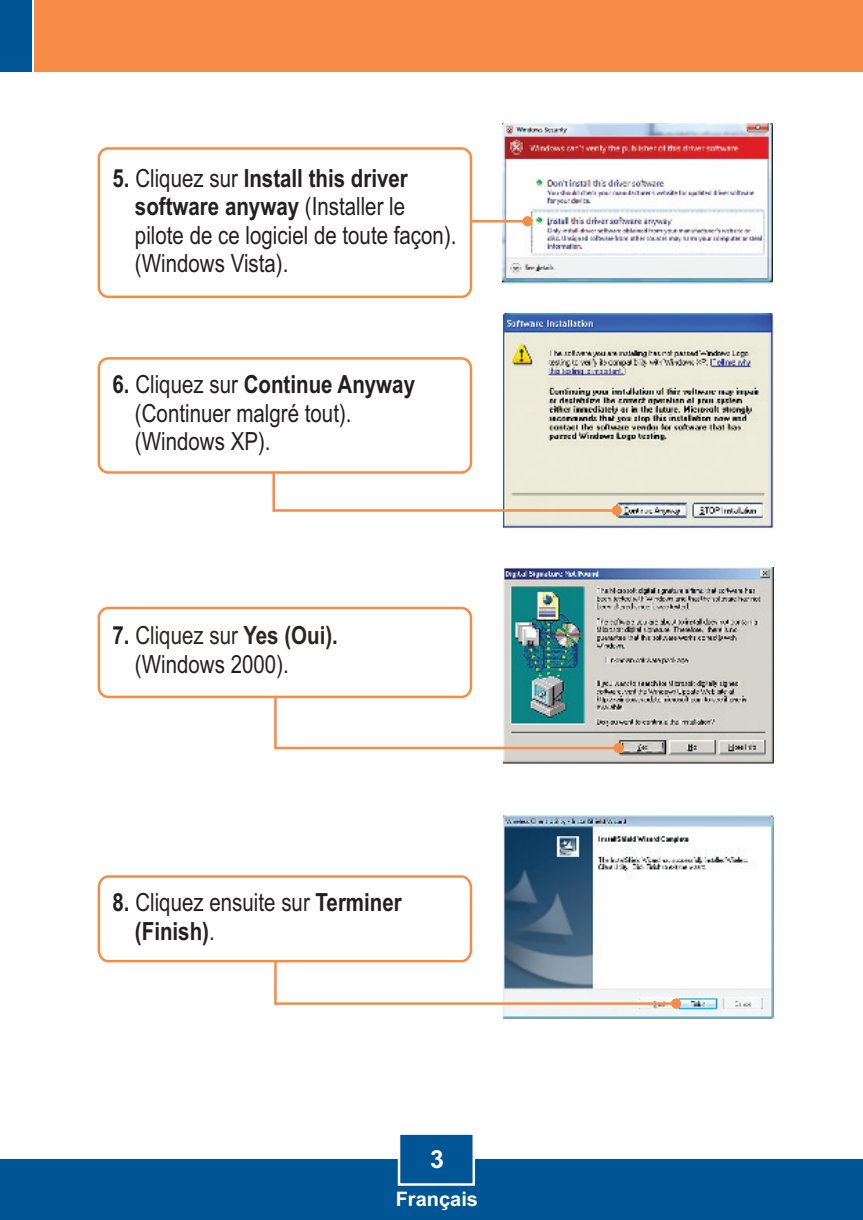
<style>
.page{position:relative;width:863px;height:1220px;background:#fff}
.page>*{position:absolute;margin:0;border:0;box-sizing:border-box;transform-origin:0 0}
.t1{font:25px/28.5px "Arial Narrow";color:#231f20}
.t2{font:700 25px/28.5px "Arial Narrow";color:#231f20}
.t3{font:700 25px "Arial";color:#fff}
.t4{font:700 20px "Arial";color:#fff}
.s1{font-weight:700}
.s2{color:#2a2723}
.s3{font-weight:700;color:#2a2723}
.s4{font-weight:400}
</style>
<div class="page">
<img style="left:503px;top:567px;width:270px;height:197px">
<img style="left:504px;top:815px;width:269px;height:203px">
<img style="left:503px;top:314px;width:270px;height:214px">
<img style="left:502px;top:124px;width:270px;height:160px">
<div style="left:0;top:1159px;width:862px;height:60px;background:#005595"></div>
<div style="left:35px;top:0;width:827px;height:72px;background:#f68c45"></div>
<div style="left:0;top:0;width:32px;height:72px;background:#005595"></div>
<svg style="left:472px;top:216px;width:60px;height:10px"></svg>
<svg style="left:397px;top:1134px;width:78px;height:52px"></svg>
<svg style="left:272px;top:440px;width:349px;height:75px"></svg>
<svg style="left:274px;top:677px;width:349px;height:76px"></svg>
<div style="left:98px;top:147px;width:374px;height:151px;background:#fff;border:3px solid #f68c45;border-radius:9px"></div>
<div style="left:98px;top:357px;width:374px;height:116px;background:#fff;border:3px solid #f68c45;border-radius:9px"></div>
<div style="left:98px;top:606px;width:374px;height:92px;background:#fff;border:3px solid #f68c45;border-radius:9px"></div>
<svg style="left:97px;top:873px;width:584px;height:135px"></svg>
<p class="t1" style="left:135px;top:166px;width:323px;text-indent:-22px"><span class="s1">5.</span> Cliquez sur <span class="s1">Install this driver software anyway</span> (Installer le pilote de ce logiciel de toute façon). (Windows Vista).</p>
<p class="t1" style="left:135px;top:372px;width:281px;text-indent:-22px"><span class="s1">6.</span> Cliquez sur <span class="s1">Continue Anyway </span>(Continuer malgré tout). (Windows XP).</p>
<p class="t1" style="left:135px;top:623px;width:204px;text-indent:-22px"><span class="s1">7.</span> <span class="s2">Cliquez sur</span> <span class="s3">Yes (Oui). </span>(Windows 2000).</p>
<p class="t2" style="left:135px;top:890px;width:268px;text-indent:-22px">8. <span class="s4">Cliquez ensuite sur</span> Terminer (Finish)<span class="s4">.</span></p>
<p class="t3" style="left:430px;top:1149px;width:15px">3</p>
<p class="t4" style="left:395px;top:1190px;width:84px">Français</p>
</div>
